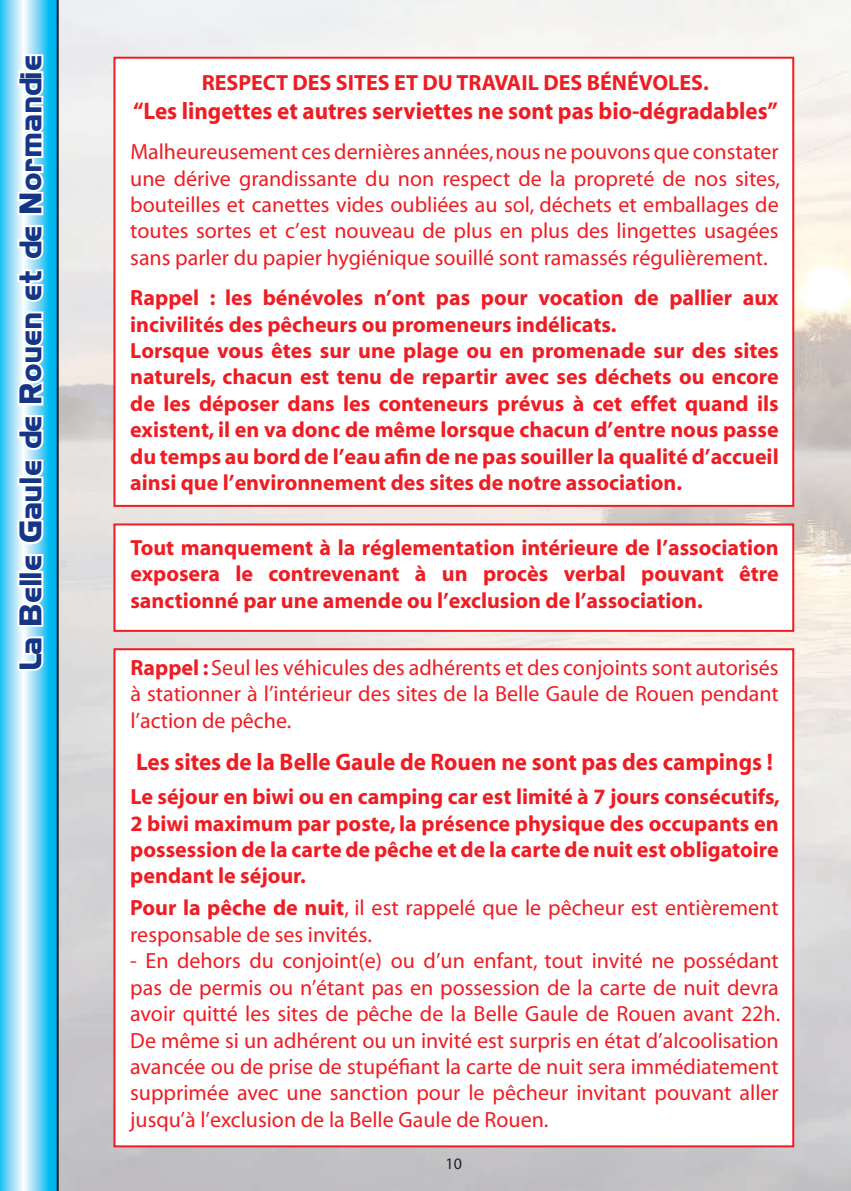
<style>
.page{position:relative;width:851px;height:1191px;background:#fff}
.page>*{position:absolute;margin:0;border:0;box-sizing:border-box;transform-origin:0 0}
.t1{font:28px "Hancock Park Bold Laser";letter-spacing:.02em;color:#153686}
.t2{font:700 24px "Myriad";color:#ee1d23;scale:.96 1}
.t3{font:22px/26.4px "Myriad";color:#ee1d23;text-align:justify}
.t4{font:700 22px/26.4px "Myriad";color:#ee1d23;text-align:justify}
.t5{font:16px "Myriad";color:#231f20}
.s1{font-weight:700}
</style>
<div class="page">
<img style="left:59px;top:0;width:791px;height:1191px">
<svg style="left:0;top:0;width:57px;height:1191px;background:#69d0f5"></svg>
<svg style="left:15px;top:584px;width:32px;height:88px"></svg>
<div style="left:18px;top:578px;width:25px;height:9px;border:4px solid #fff"></div>
<div style="left:18px;top:571px;width:25px;height:8px;border:4px solid #fff"></div>
<svg style="left:15px;top:223px;width:32px;height:352px"></svg>
<svg style="left:16px;top:52px;width:31px;height:165px"></svg>
<hr style="left:57px;top:0;width:2px;height:1191px;background:#231f20">
<div style="left:113px;top:648px;width:681px;height:499px;background:#fff;border:2px solid #ee1d23"></div>
<div style="left:113px;top:57px;width:681px;height:450px;background:#fff;border:2px solid #ee1d23"></div>
<div style="left:113px;top:523px;width:681px;height:109px;background:#fff;border:2px solid #ee1d23"></div>
<p class="t1" style="left:11px;top:668px;width:616px;rotate:-90deg">La Belle Gaule de Rouen et de Normandie</p>
<p class="t4" style="left:202px;top:70px;width:508px">RESPECT DES SITES ET DU TRAVAIL DES BÉNÉVOLES.</p>
<p class="t2" style="left:133px;top:98px;width:673px">“Les lingettes et autres serviettes ne sont pas bio-dégradables”</p>
<p class="t3" style="left:130px;top:140px;width:651px">Malheureusement ces dernières années,nous ne pouvons que constater une dérive grandissante du non respect de la propreté de nos sites, bouteilles et canettes vides oubliées au sol, déchets et emballages de toutes sortes et c’est nouveau de plus en plus des lingettes usagées sans parler du papier hygiénique souillé sont ramassés régulièrement.</p>
<p class="t4" style="left:130px;top:285px;width:650px;text-align:left">Rappel : les bénévoles n’ont pas pour vocation de pallier aux incivilités des pêcheurs ou promeneurs indélicats.<br>Lorsque vous êtes sur une plage ou en promenade sur des sites naturels, chacun est tenu de repartir avec ses déchets ou encore de les déposer dans les conteneurs prévus à cet effet quand ils existent, il en va donc de même lorsque chacun d’entre nous passe du temps au bord de l’eau afin de ne pas souiller la qualité d’accueil ainsi que l’environnement des sites de notre association.</p>
<p class="t4" style="left:130px;top:535px;width:649px">Tout manquement à la réglementation intérieure de l’association exposera le contrevenant à un procès verbal pouvant être sanctionné par une amende ou l’exclusion de l’association.</p>
<p class="t3" style="left:130px;top:655px;width:650px"><span class="s1">Rappel :</span> Seul les véhicules des adhérents et des conjoints sont autorisés à stationner à l’intérieur des sites de la Belle Gaule de Rouen pendant l’action de pêche.</p>
<p class="t2" style="left:136px;top:749px;width:665px">Les sites de la Belle Gaule de Rouen ne sont pas des campings !</p>
<p class="t4" style="left:130px;top:784px;width:651px">Le séjour en biwi ou en camping car est limité à 7 jours consécutifs, 2 biwi maximum par poste, la présence physique des occupants en possession de la carte de pêche et de la carte de nuit est obligatoire pendant le séjour.</p>
<p class="t3" style="left:130px;top:896px;width:649px"><span class="s1">Pour la pêche de nuit</span>, il est rappelé que le pêcheur est entièrement responsable de ses invités.</p>
<p class="t3" style="left:130px;top:948px;width:651px">- En dehors du conjoint(e) ou d’un enfant, tout invité ne possédant pas de permis ou n’étant pas en possession de la carte de nuit devra avoir quitté les sites de pêche de la Belle Gaule de Rouen avant 22h.<br>De même si un adhérent ou un invité est surpris en état d’alcoolisation avancée ou de prise de stupéfiant la carte de nuit sera immédiatement supprimée avec une sanction pour le pêcheur invitant pouvant aller jusqu’à l’exclusion de la Belle Gaule de Rouen.</p>
<p class="t5" style="left:445px;top:1155px;width:18px">10</p>
</div>
